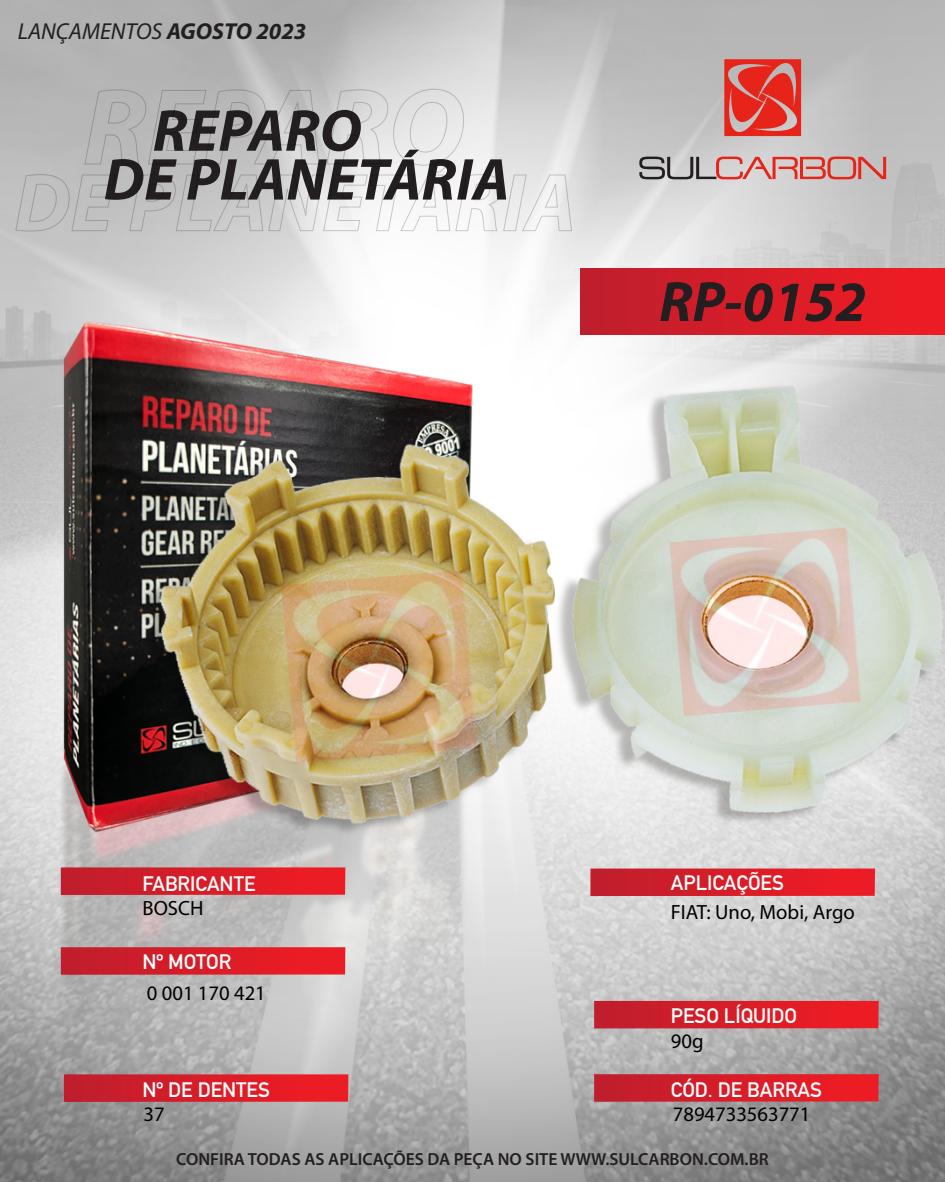
<style>
.page{position:relative;width:945px;height:1182px;background:#fff}
.page>*{position:absolute;margin:0;border:0;box-sizing:border-box;transform-origin:0 0}
.t1{font:italic 700 59.59px/48.8px "Myriad Pro";color:#231f20}
.t2{font:italic 700 57.23px "Myriad Pro";color:#231f20}
.t3{font:italic 23.19px "Myriad Pro";color:#231f20}
.t4{font:20.65px "DIN Mittelschrift Alternate";color:#fff}
.t5{font:20.65px "Myriad Pro";color:#000}
.t6{font:600 17.5px "Myriad Pro";color:#231f20}
.s1{font-weight:700}
</style>
<div class="page">
<img style="left:0;top:0;width:945px;height:1181px">
<svg style="left:61px;top:867px;width:284px;height:27px;background:#d71f2a"></svg>
<svg style="left:594px;top:1000px;width:285px;height:28px;background:#d6222d"></svg>
<svg style="left:594px;top:1074px;width:285px;height:27px;background:#d71e29"></svg>
<svg style="left:590px;top:868px;width:285px;height:28px;background:#d7212c"></svg>
<svg style="left:64px;top:1074px;width:284px;height:27px;background:#d71e29"></svg>
<svg style="left:61px;top:947px;width:284px;height:27px;background:#d71e29"></svg>
<svg style="left:714px;top:49px;width:97px;height:97px;background:#d3746f"></svg>
<svg style="left:639px;top:156px;width:247px;height:23px;background:#c49896"></svg>
<svg style="left:15px;top:88px;width:558px;height:144px;background:#d0d0d0"></svg>
<div style="left:581px;top:268px;width:364px;height:66px;background:linear-gradient(to right,#bf1e2d,#f11c23)"></div>
<p class="t3" style="left:18px;top:17px;width:290px">LANÇAMENTOS <span class="s1">AGOSTO 2023</span></p>
<h1 class="t1" style="left:104px;top:104px;width:407px;text-indent:49px">REPARO<br>DE PLANETÁRIA</h1>
<h2 class="t2" style="left:659px;top:264px;width:209px">RP-0152</h2>
<p class="t4" style="left:142px;top:871px;width:115px">FABRICANTE</p>
<p class="t5" style="left:142px;top:895px;width:63px">BOSCH</p>
<p class="t4" style="left:142px;top:949px;width:90px">Nº MOTOR</p>
<p class="t5" style="left:147px;top:980px;width:121px">0 001 170 421</p>
<p class="t4" style="left:142px;top:1077px;width:129px">Nº DE DENTES</p>
<p class="t5" style="left:144px;top:1101px;width:23px">37</p>
<p class="t4" style="left:671px;top:870px;width:115px">APLICAÇÕES</p>
<p class="t5" style="left:671px;top:898px;width:185px">FIAT: Uno, Mobi, Argo</p>
<p class="t4" style="left:671px;top:1003px;width:128px">PESO LÍQUIDO</p>
<p class="t5" style="left:671px;top:1028px;width:34px">90g</p>
<p class="t4" style="left:671px;top:1077px;width:153px">CÓD. DE BARRAS</p>
<p class="t5" style="left:673px;top:1101px;width:139px">7894733563771</p>
<p class="t6" style="left:176px;top:1147px;width:594px">CONFIRA TODAS AS APLICAÇÕES DA PEÇA NO SITE WWW.SULCARBON.COM.BR</p>
</div>
